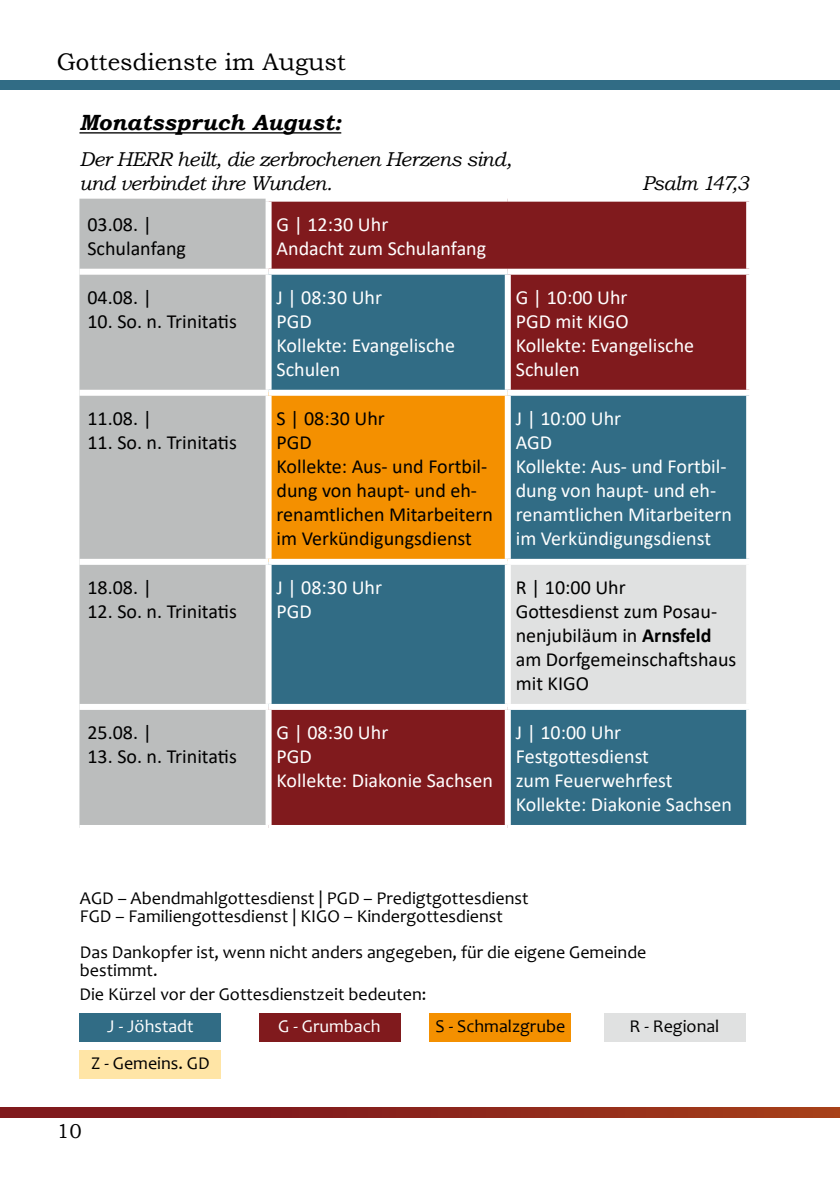
<style>
.page{position:relative;width:840px;height:1191px;background:#fff}
.page>*{position:absolute;margin:0;border:0;box-sizing:border-box;transform-origin:0 0}
.t1{font:24px "Bookman Old Style";color:#000}
.t2{font:italic 700 22px "Bookman Old Style";color:#000}
.t3{font:20px/24px "Calibri";color:#fff}
.t4{font:20px/24px "Calibri";color:#000}
.t5{font:italic 20px/24px "Bookman Old Style";letter-spacing:-.025em;color:#000}
.t6{font:20px "Bookman Old Style";color:#000}
.t7{font:18px/18px "Candara";color:#000}
.t8{font:18px "Candara";color:#fff}
.s1{font-weight:700}
</style>
<div class="page">
<div style="left:0;top:80px;width:839px;height:10px;background:#316c85"></div>
<svg style="left:0;top:1107px;width:839px;height:10px;background:#8d261b"></svg>
<hr style="left:79px;top:132px;width:262px;height:1px;background:#000">
<div style="left:429px;top:1013px;width:142px;height:29px;background:#f49000"></div>
<div style="left:258px;top:1013px;width:142px;height:29px;background:#801a1d"></div>
<div style="left:79px;top:1012px;width:142px;height:29px;background:#316c85"></div>
<div style="left:603px;top:1013px;width:142px;height:29px;background:#e0e1e1"></div>
<div style="left:79px;top:1050px;width:142px;height:29px;background:#ffe5a6"></div>
<div style="left:79px;top:199px;width:186px;height:626px;background:#bbbdbd"></div>
<div style="left:271px;top:202px;width:474px;height:67px;background:#801a1d"></div>
<svg style="left:271px;top:275px;width:474px;height:550px;background:#495466"></svg>
<div style="left:268px;top:393px;width:239px;height:169px;background:#f49000"></div>
<div style="left:507px;top:562px;width:241px;height:145px;background:#e0e1e1"></div>
<div style="left:79px;top:269px;width:189px;height:6px;background:#fff"></div>
<div style="left:504px;top:275px;width:6px;height:115px;background:#fff"></div>
<svg style="left:745px;top:275px;width:4px;height:115px"></svg>
<div style="left:79px;top:390px;width:189px;height:6px;background:#fff"></div>
<div style="left:268px;top:390px;width:239px;height:6px;background:#fff"></div>
<div style="left:265px;top:396px;width:6px;height:163px;background:#fff"></div>
<div style="left:507px;top:390px;width:244px;height:6px;background:#fff"></div>
<div style="left:504px;top:396px;width:6px;height:163px;background:#fff"></div>
<svg style="left:745px;top:396px;width:4px;height:163px"></svg>
<div style="left:79px;top:559px;width:189px;height:6px;background:#fff"></div>
<div style="left:268px;top:559px;width:239px;height:6px;background:#fff"></div>
<div style="left:507px;top:559px;width:244px;height:6px;background:#fff"></div>
<div style="left:504px;top:565px;width:6px;height:139px;background:#fff"></div>
<div style="left:745px;top:565px;width:6px;height:139px;background:#fff"></div>
<div style="left:79px;top:704px;width:189px;height:6px;background:#fff"></div>
<div style="left:268px;top:704px;width:239px;height:6px;background:#fff"></div>
<div style="left:507px;top:704px;width:244px;height:6px;background:#fff"></div>
<div style="left:504px;top:710px;width:6px;height:115px;background:#fff"></div>
<svg style="left:745px;top:710px;width:2px;height:115px"></svg>
<svg style="left:745px;top:202px;width:4px;height:67px"></svg>
<p class="t1" style="left:57px;top:46px;width:290px">Gottesdienste im August</p>
<p class="t2" style="left:79px;top:106px;width:263px">Monatsspruch August:</p>
<p class="t5" style="left:79px;top:147px;width:434px">Der HERR heilt, die zerbrochenen Herzens sind, und verbindet ihre Wunden.</p>
<p class="t5" style="left:641px;top:171px;width:108px">Psalm 147,3</p>
<p class="t4" style="left:87px;top:211px;width:100px">03.08. |<br>Schulanfang</p>
<p class="t3" style="left:276px;top:211px;width:211px">G | 12:30 Uhr<br>Andacht zum Schulanfang</p>
<p class="t4" style="left:87px;top:284px;width:66px">04.08. |</p>
<p class="t4" style="left:87px;top:308px;width:151px">10. So. n. Trinitatis</p>
<p class="t3" style="left:276px;top:284px;width:180px">J | 08:30 Uhr<br>PGD<br>Kollekte: Evangelische<br>Schulen</p>
<p class="t3" style="left:515px;top:284px;width:180px">G | 10:00 Uhr<br>PGD mit KIGO<br>Kollekte: Evangelische<br>Schulen</p>
<p class="t4" style="left:87px;top:405px;width:66px">11.08. |</p>
<p class="t4" style="left:87px;top:429px;width:151px">11. So. n. Trinitatis</p>
<p class="t4" style="left:276px;top:405px;width:218px">S | 08:30 Uhr<br>PGD<br>Kollekte: Aus- und Fortbil&shy;dung von haupt- und eh&shy;renamtlichen Mitarbeitern im Verkündigungsdienst</p>
<p class="t3" style="left:515px;top:405px;width:218px">J | 10:00 Uhr<br>AGD<br>Kollekte: Aus- und Fortbil&shy;dung von haupt- und eh&shy;renamtlichen Mitarbeitern im Verkündigungsdienst</p>
<p class="t4" style="left:87px;top:575px;width:66px">18.08. |</p>
<p class="t4" style="left:87px;top:599px;width:151px">12. So. n. Trinitatis</p>
<p class="t3" style="left:276px;top:575px;width:107px">J | 08:30 Uhr<br>PGD</p>
<p class="t4" style="left:515px;top:575px;width:222px">R | 10:00 Uhr<br>Gottesdienst zum Posau&shy;nenjubiläum in <span class="s1">Arnsfeld </span>am Dorfgemeinschaftshaus mit KIGO</p>
<p class="t4" style="left:87px;top:720px;width:66px">25.08. |</p>
<p class="t4" style="left:87px;top:744px;width:151px">13. So. n. Trinitatis</p>
<p class="t3" style="left:276px;top:720px;width:218px">G | 08:30 Uhr<br>PGD<br>Kollekte: Diakonie Sachsen</p>
<p class="t3" style="left:515px;top:720px;width:218px">J | 10:00 Uhr<br>Festgottesdienst<br>zum Feuerwehrfest<br>Kollekte: Diakonie Sachsen</p>
<p class="t7" style="left:80px;top:889px;width:450px">AGD – Abendmahlgottesdienst | PGD – Predigtgottesdienst<br>FGD – Familiengottesdienst | KIGO – Kindergottesdienst</p>
<p class="t7" style="left:80px;top:943px;width:567px">Das Dankopfer ist, wenn nicht anders angegeben, für die eigene Gemeinde bestimmt.</p>
<p class="t7" style="left:79px;top:985px;width:348px">Die Kürzel vor der Gottesdienstzeit bedeuten:</p>
<p class="t8" style="left:107px;top:1014px;width:88px">J - Jöhstadt</p>
<p class="t8" style="left:278px;top:1015px;width:104px">G - Grumbach</p>
<p class="t7" style="left:435px;top:1017px;width:131px">S - Schmalzgrube</p>
<p class="t7" style="left:629px;top:1017px;width:91px">R - Regional</p>
<p class="t7" style="left:91px;top:1054px;width:120px">Z - Gemeins. GD</p>
<p class="t6" style="left:57px;top:1118px;width:26px">10</p>
</div>
